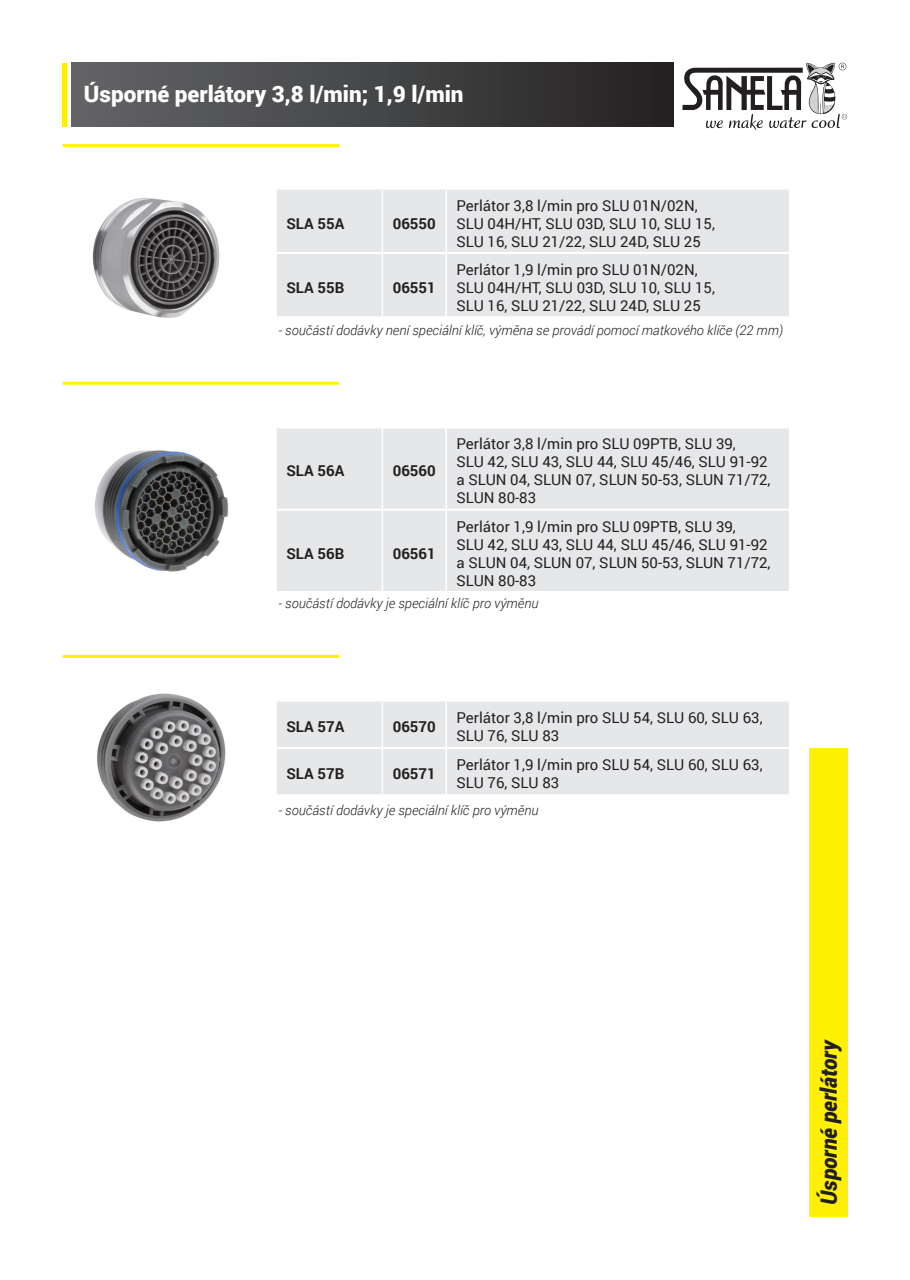
<style>
.page{position:relative;width:910px;height:1280px;background:#fff}
.page>*{position:absolute;margin:0;border:0;box-sizing:border-box;transform-origin:0 0}
.t1{font:900 22.5px "Roboto";color:#fff}
.t2{font:italic 900 22.5px "Roboto";letter-spacing:-.005em;color:#231f20;scale:.95 1}
.t3{font:15px/18px "Roboto";color:#231f20}
.t4{font:700 15px "Roboto";color:#231f20}
.t5{font:italic 300 13.5px "Roboto";color:#231f20}
</style>
<div class="page">
<hr style="left:63px;top:382px;width:276px;height:3px;background:#fff101">
<hr style="left:63px;top:144px;width:276px;height:3px;background:#fff101">
<div style="left:71px;top:63px;width:603px;height:63px;background:linear-gradient(to right,#656669,#242222)"></div>
<svg style="left:682px;top:63px;width:165px;height:67px"></svg>
<hr style="left:63px;top:63px;width:4px;height:63px;background:#fff101">
<div style="left:809px;top:748px;width:38px;height:469px;background:#fff101"></div>
<hr style="left:63px;top:655px;width:276px;height:3px;background:#fff101">
<div style="left:277px;top:190px;width:512px;height:126px;background:#e6e7e9"></div>
<hr style="left:275px;top:252px;width:107px;height:2px;background:#fff">
<hr style="left:382px;top:252px;width:64px;height:2px;background:#fff">
<hr style="left:382px;top:254px;width:1px;height:62px;background:#fff">
<hr style="left:446px;top:252px;width:344px;height:2px;background:#fff">
<hr style="left:445px;top:254px;width:2px;height:62px;background:#fff">
<div style="left:277px;top:428px;width:512px;height:163px;background:#e6e7e9"></div>
<hr style="left:275px;top:509px;width:107px;height:2px;background:#fff">
<hr style="left:382px;top:509px;width:64px;height:2px;background:#fff">
<hr style="left:382px;top:511px;width:1px;height:80px;background:#fff">
<hr style="left:446px;top:509px;width:344px;height:2px;background:#fff">
<hr style="left:445px;top:511px;width:2px;height:80px;background:#fff">
<div style="left:277px;top:701px;width:512px;height:93px;background:#e6e7e9"></div>
<hr style="left:275px;top:747px;width:107px;height:2px;background:#fff">
<hr style="left:382px;top:747px;width:64px;height:2px;background:#fff">
<hr style="left:382px;top:749px;width:1px;height:45px;background:#fff">
<hr style="left:446px;top:747px;width:344px;height:2px;background:#fff">
<hr style="left:445px;top:749px;width:2px;height:45px;background:#fff">
<img style="left:92px;top:198px;width:128px;height:120px">
<img style="left:95px;top:450px;width:134px;height:122px">
<img style="left:97px;top:693px;width:129px;height:129px">
<h1 class="t1" style="left:84px;top:78px;width:381px">Úsporné perlátory 3,8 l/min; 1,9 l/min</h1>
<p class="t4" style="left:286px;top:213px;width:59px">SLA 55A</p>
<p class="t4" style="left:393px;top:213px;width:45px">06550</p>
<p class="t4" style="left:286px;top:277px;width:59px">SLA 55B</p>
<p class="t4" style="left:393px;top:277px;width:45px">06551</p>
<p class="t3" style="left:456px;top:196px;width:260px">Perlátor 3,8 l/min pro SLU 01N/02N,<br>SLU 04H/HT, SLU 03D, SLU 10, SLU 15,<br>SLU 16, SLU 21/22, SLU 24D, SLU 25</p>
<p class="t3" style="left:456px;top:260px;width:260px">Perlátor 1,9 l/min pro SLU 01N/02N,<br>SLU 04H/HT, SLU 03D, SLU 10, SLU 15,<br>SLU 16, SLU 21/22, SLU 24D, SLU 25</p>
<p class="t5" style="left:279px;top:320px;width:506px">- součástí dodávky není speciální klíč, výměna se provádí pomocí matkového klíče (22 mm)</p>
<p class="t4" style="left:286px;top:460px;width:59px">SLA 56A</p>
<p class="t4" style="left:393px;top:460px;width:45px">06560</p>
<p class="t4" style="left:286px;top:543px;width:59px">SLA 56B</p>
<p class="t4" style="left:393px;top:543px;width:45px">06561</p>
<p class="t3" style="left:456px;top:434px;width:316px">Perlátor 3,8 l/min pro SLU 09PTB, SLU 39,<br>SLU 42, SLU 43, SLU 44, SLU 45/46, SLU 91-92 a SLUN 04, SLUN 07, SLUN 50-53, SLUN 71/72, SLUN 80-83</p>
<p class="t3" style="left:456px;top:517px;width:316px">Perlátor 1,9 l/min pro SLU 09PTB, SLU 39,<br>SLU 42, SLU 43, SLU 44, SLU 45/46, SLU 91-92 a SLUN 04, SLUN 07, SLUN 50-53, SLUN 71/72, SLUN 80-83</p>
<p class="t5" style="left:279px;top:594px;width:261px">- součástí dodávky je speciální klíč pro výměnu</p>
<p class="t4" style="left:286px;top:716px;width:59px">SLA 57A</p>
<p class="t4" style="left:393px;top:716px;width:45px">06570</p>
<p class="t3" style="left:456px;top:708px;width:308px">Perlátor 3,8 l/min pro SLU 54, SLU 60, SLU 63,<br>SLU 76, SLU 83</p>
<p class="t4" style="left:286px;top:763px;width:59px">SLA 57B</p>
<p class="t4" style="left:393px;top:763px;width:45px">06571</p>
<p class="t3" style="left:456px;top:755px;width:308px">Perlátor 1,9 l/min pro SLU 54, SLU 60, SLU 63,<br>SLU 76, SLU 83</p>
<p class="t5" style="left:279px;top:801px;width:261px">- součástí dodávky je speciální klíč pro výměnu</p>
<h1 class="t2" style="left:813px;top:1204px;width:176px;rotate:-90deg">Úsporné perlátory</h1>
</div>
